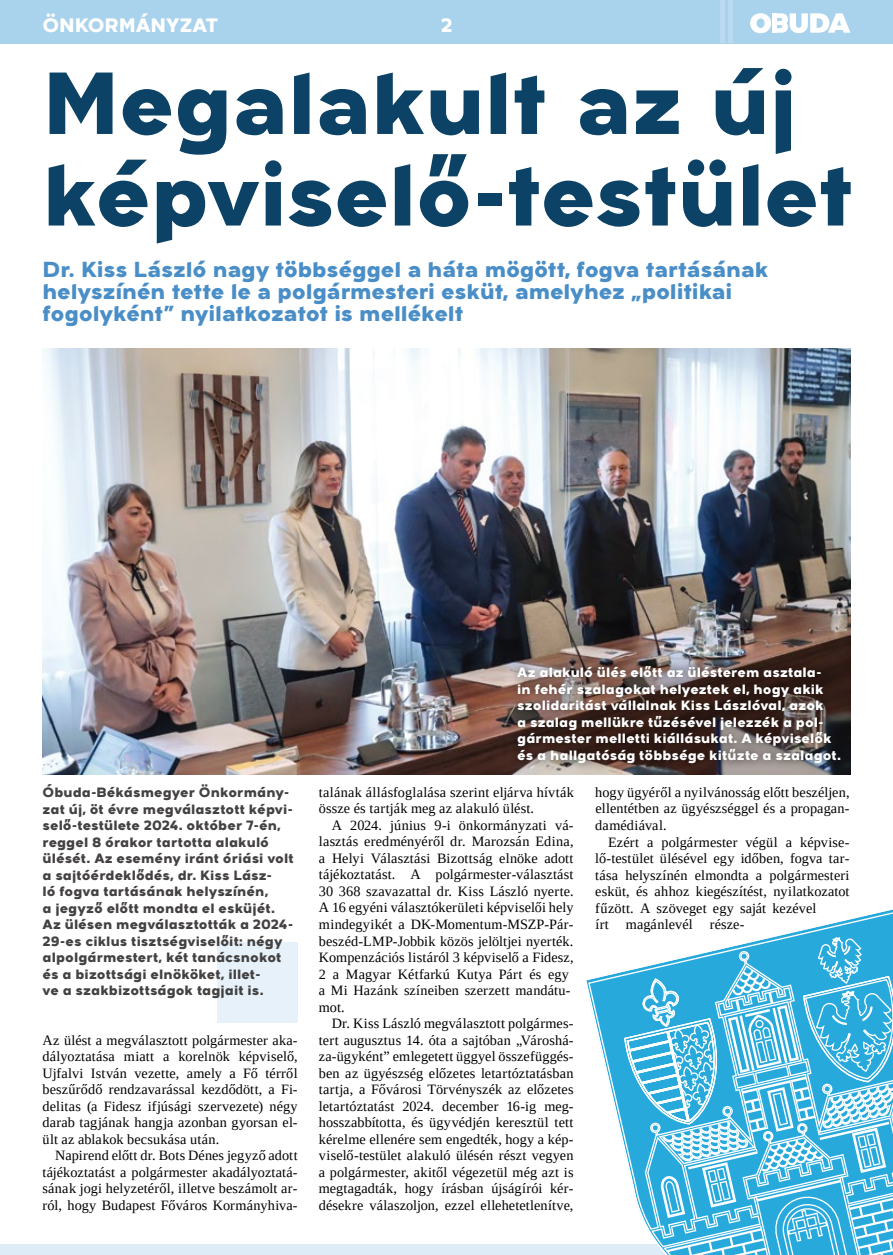
<style>
.page{position:relative;width:893px;height:1255px;background:#fff}
.page>*{position:absolute;margin:0;border:0;box-sizing:border-box;transform-origin:0 0}
.t1{font:800 87.75px/91.5px "Arkibal Display";letter-spacing:-.01em;color:#0b4265}
.t2{font:800 21.75px/21.8px "Arkibal Display";letter-spacing:-.01em;color:#4a8ec7}
.t3{font:800 19.5px "Arkibal Display";letter-spacing:-.01em;color:#fff}
.t4{font:14.25px/16.5px "Liberation Serif";letter-spacing:.01em;color:#000;text-align:justify}
.t5{font:800 13.5px/16.5px "Arkibal";letter-spacing:.005em;color:#444141}
.t6{font:800 13.5px/16.5px "Arkibal";letter-spacing:.005em;color:#fff}
</style>
<div class="page">
<div style="left:217px;top:942px;width:81px;height:81px;background:#e6f1f9"></div>
<div style="left:0;top:0;width:893px;height:43px;background:#a9d2ed"></div>
<div style="left:0;top:1244px;width:893px;height:10px;background:#deecf7"></div>
<svg style="left:750px;top:13px;width:100px;height:20px"></svg>
<div style="left:772px;top:13px;width:5px;height:20px;background:#fff"></div>
<hr style="left:720px;top:0;width:4px;height:43px;background:#b9daf0">
<hr style="left:728px;top:0;width:4px;height:43px;background:#b9daf0">
<img style="left:43px;top:349px;width:807px;height:425px">
<svg style="left:585px;top:909px;width:308px;height:345px"></svg>
<svg style="left:588px;top:911px;width:305px;height:318px"></svg>
<svg style="left:624px;top:937px;width:269px;height:292px"></svg>
<div style="left:508px;top:657px;width:341px;height:114px;background:#000;opacity:.75"></div>
<h3 class="t3" style="left:43px;top:10px;width:177px">ÖNKORMÁNYZAT</h3>
<h3 class="t3" style="left:441px;top:10px;width:13px">2</h3>
<h1 class="t1" style="left:43px;top:54px;width:812px">Megalakult az új képviselő-testület</h1>
<h2 class="t2" style="left:43px;top:258px;width:727px">Dr. Kiss László nagy többséggel a háta mögött, fogva tartásának helyszínén tette le a polgármesteri esküt, amelyhez „politikai fogolyként” nyilatkozatot is mellékelt</h2>
<p class="t5" style="left:43px;top:783px;width:253px">Óbuda-Békásmegyer Önkormány&shy;zat új, öt évre megválasztott képvi&shy;selő-testülete 2024. október 7-én, reggel 8 órakor tartotta alakuló ülését. Az esemény iránt óriási volt a sajtóérdeklődés, dr. Kiss Lász-<br>ló fogva tartásának helyszínén,<br>a jegyző előtt mondta el esküjét.<br>Az ülésen megválasztották a 2024- 29-es ciklus tisztségviselőit: négy alpolgármestert, két tanácsnokot és a bizottsági elnököket, illet-<br>ve a szakbizottságok tagjait is.</p>
<p class="t4" style="left:43px;top:1031px;width:257px">Az ülést a megválasztott polgármester aka&shy;dályoztatása miatt a korelnök képviselő, Ujfalvi István vezette, amely a Fő térről beszűrődő rendzavarással kezdődött, a Fi&shy;delitas (a Fidesz ifjúsági szervezete) négy darab tagjának hangja azonban gyorsan el&shy;ült az ablakok becsukása után.</p>
<p class="t4" style="left:43px;top:1147px;width:257px;text-indent:13px">Napirend előtt dr. Bots Dénes jegyző adott tájékoztatást a polgármester akadályoztatá&shy;sának jogi helyzetéről, illetve beszámolt ar&shy;ról, hogy Budapest Főváros Kormányhiva-</p>
<p class="t6" style="left:517px;top:664px;width:325px">Az alakuló ülés előtt az ülésterem asztala-<br>in fehér szalagokat helyeztek el, hogy akik szolidaritást vállalnak Kiss Lászlóval, azok<br>a szalag mellükre tűzésével jelezzék a pol&shy;gármester melletti kiállásukat. A képviselők és a hallgatóság többsége kitűzte a szalagot.</p>
<p class="t4" style="left:319px;top:783px;width:257px">talának állásfoglalása szerint eljárva hívták össze és tartják meg az alakuló ülést.</p>
<p class="t4" style="left:319px;top:816px;width:256px;text-align:left;text-indent:13px">A 2024. június 9-i önkormányzati vá&shy;lasztás eredményéről dr. Marozsán Edina, a Helyi Választási Bizottság elnöke adott tájékoztatást. A polgármester-választást 30 368 szavazattal dr. Kiss László nyerte.<br>A 16 egyéni választókerületi képviselői hely mindegyikét a DK-Momentum-MSZP-Pár&shy;beszéd-LMP-Jobbik közös jelöltjei nyerték.<br>Kompenzációs listáról 3 képviselő a Fidesz, 2 a Magyar Kétfarkú Kutya Párt és egy a Mi Hazánk színeiben szerzett mandátu&shy;mot.</p>
<p class="t4" style="left:319px;top:1014px;width:256px;text-indent:13px">Dr. Kiss László megválasztott polgármes&shy;tert augusztus 14. óta a sajtóban „Városhá&shy;za-ügyként” emlegetett üggyel összefüggés&shy;ben az ügyészség előzetes letartóztatásban tartja, a Fővárosi Törvényszék az előzetes letartóztatást 2024. december 16-ig meg&shy;hosszabbította, és ügyvédjén keresztül tett kérelme ellenére sem engedték, hogy a kép&shy;viselő-testület alakuló ülésén részt vegyen a polgármester, akitől végezetül még azt is megtagadták, hogy írásban újságírói kér&shy;désekre válaszoljon, ezzel ellehetetlenítve,</p>
<p class="t4" style="left:595px;top:783px;width:256px">hogy ügyéről a nyilvánosság előtt beszéljen, ellentétben az ügyészséggel és a propagan&shy;damédiával.</p>
<p class="t4" style="left:595px;top:833px;width:256px;text-align:left;text-indent:13px">Ezért a polgármester végül a képvise&shy;lő-testület ülésével egy időben, fogva tar&shy;tása helyszínén elmondta a polgármesteri esküt, és ahhoz kiegészítést, nyilatkozatot fűzött. A szöveget egy saját kezével<br>írt magánlevél része-</p>
</div>
